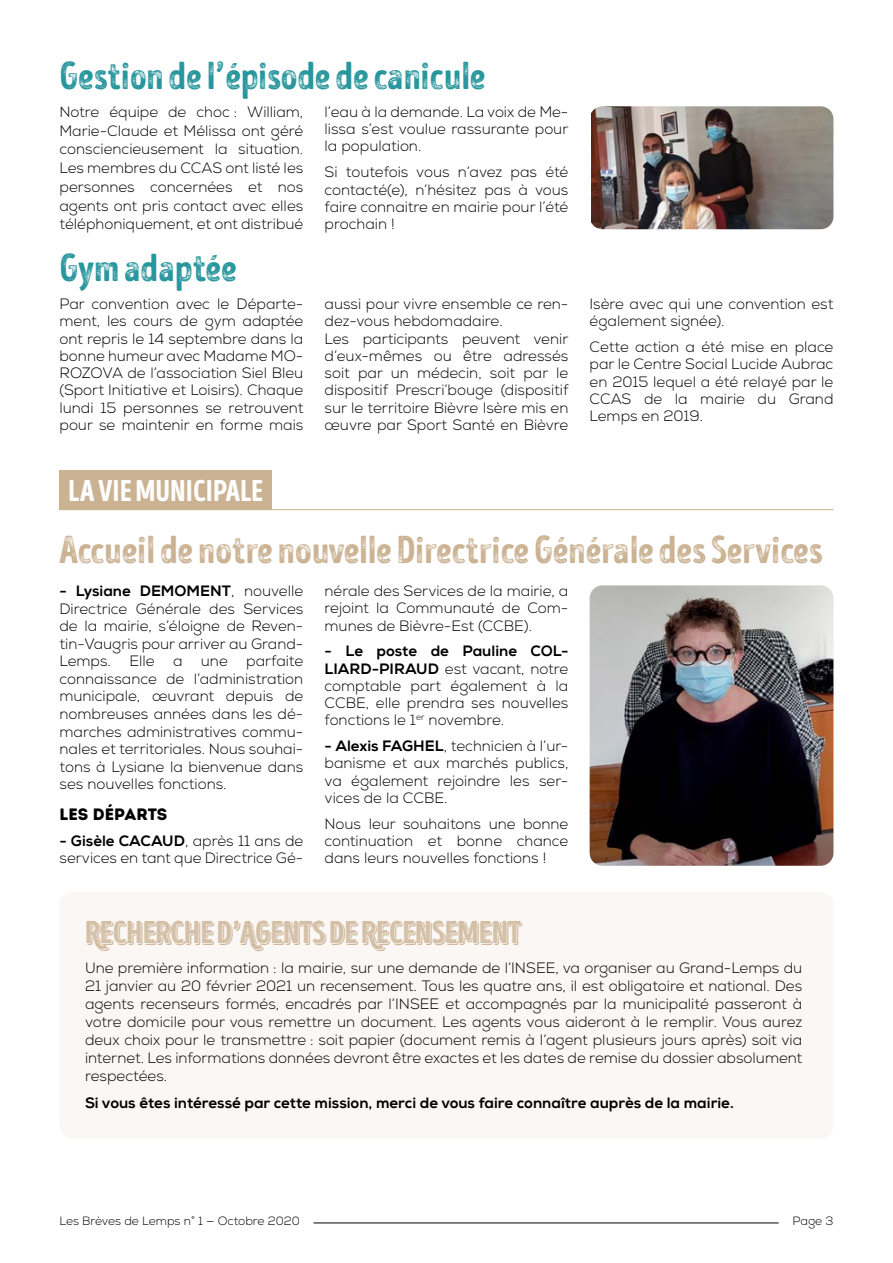
<style>
.page{position:relative;width:893px;height:1263px;background:#fff}
.page>*{position:absolute;margin:0;border:0;box-sizing:border-box;transform-origin:0 0}
.t1{font:39px "Intro Head H G Base";letter-spacing:-.01em;color:#cbb293}
.t2{font:39px "Intro Head H G Base";color:#28969d}
.t3{font:31.5px "Intro Head HUC H1 Base Shade";color:#cbb293}
.t4{font:30px "Intro Head H Base";color:#fff}
.t5{font:16.5px "Intro Rust Base";color:#000}
.t6{font:300 15px/17.2px "Nexa";color:#000;text-align:justify}
.t7{font:800 15px "Nexa";color:#000}
.t8{font:300 12px "Nexa";color:#000}
.s1{font-weight:800}
</style>
<div class="page">
<hr style="left:314px;top:1223px;width:465px;height:1px;background:#000">
<div style="left:60px;top:892px;width:773px;height:246px;background:#faf7f5;border-radius:13px"></div>
<img style="left:591px;top:106px;width:242px;height:123px">
<div style="left:60px;top:470px;width:212px;height:39px;background:#cbb293"></div>
<hr style="left:60px;top:509px;width:773px;height:1px;background:#cbb293">
<img style="left:590px;top:585px;width:243px;height:281px">
<h1 class="t2" style="left:60px;top:52px;width:428px">Gestion de l’épisode de canicule</h1>
<p class="t6" style="left:60px;top:103px;width:245px;line-height:18.8px">Notre équipe de choc : William, Marie-Claude et Mélissa ont géré consciencieusement la situation.<br>Les membres du CCAS ont listé les personnes concernées et nos agents ont pris contact avec elles téléphoniquement, et ont distribué</p>
<p class="t6" style="left:325px;top:103px;width:245px">l’eau à la demande. La voix de Me&shy;lissa s’est voulue rassurante pour la population.</p>
<p class="t6" style="left:325px;top:164px;width:245px">Si toutefois vous n’avez pas été contacté(e), n’hésitez pas à vous faire connaitre en mairie pour l’été prochain !</p>
<h1 class="t2" style="left:60px;top:244px;width:179px">Gym adaptée</h1>
<p class="t6" style="left:60px;top:296px;width:245px">Par convention avec le Départe&shy;ment, les cours de gym adaptée ont repris le 14 septembre dans la bonne humeur avec Madame MO-ROZOVA de l’association Siel Bleu (Sport Initiative et Loisirs). Chaque lundi 15 personnes se retrouvent pour se maintenir en forme mais</p>
<p class="t6" style="left:325px;top:296px;width:245px;text-align:left">aussi pour vivre ensemble ce ren&shy;dez-vous hebdomadaire.<br>Les participants peuvent venir d’eux-mêmes ou être adressés soit par un médecin, soit par le dispositif Prescri’bouge (dispositif sur le territoire Bièvre Isère mis en œuvre par Sport Santé en Bièvre</p>
<p class="t6" style="left:590px;top:296px;width:245px">Isère avec qui une convention est également signée).</p>
<p class="t6" style="left:590px;top:339px;width:245px">Cette action a été mise en place par le Centre Social Lucide Aubrac en 2015 lequel a été relayé par le CCAS de la mairie du Grand Lemps en 2019.</p>
<h3 class="t4" style="left:68px;top:472px;width:197px">LA VIE MUNICIPALE</h3>
<h1 class="t1" style="left:60px;top:526px;width:765px">Accueil de notre nouvelle Directrice Générale des Services</h1>
<p class="t6" style="left:60px;top:582px;width:245px"><span class="s1">- Lysiane DEMOMENT</span>, nouvelle Directrice Générale des Services de la mairie, s’éloigne de Reven&shy;tin-Vaugris pour arriver au Grand-Lemps. Elle a une parfaite connaissance de l’administration municipale, œuvrant depuis de nombreuses années dans les dé&shy;marches administratives commu&shy;nales et territoriales. Nous souhai&shy;tons à Lysiane la bienvenue dans ses nouvelles fonctions.</p>
<p class="t5" style="left:60px;top:803px;width:109px">LES DÉPARTS</p>
<p class="t6" style="left:60px;top:832px;width:245px"><span class="s1">- Gisèle CACAUD</span>, après 11 ans de services en tant que Directrice Gé-</p>
<p class="t6" style="left:325px;top:583px;width:245px">nérale des Services de la mairie, a rejoint la Communauté de Com&shy;munes de Bièvre-Est (CCBE).</p>
<p class="t6" style="left:325px;top:643px;width:245px"><span class="s1">- Le poste de Pauline COL-LIARD-PIRAUD</span> est vacant, notre comptable part également à la CCBE, elle prendra ses nouvelles fonctions le 1<sup>er</sup> novembre.</p>
<p class="t6" style="left:325px;top:738px;width:245px"><span class="s1">- Alexis FAGHEL</span>, technicien à l’ur&shy;banisme et aux marchés publics, va également rejoindre les ser&shy;vices de la CCBE.</p>
<p class="t6" style="left:325px;top:815px;width:245px">Nous leur souhaitons une bonne continuation et bonne chance dans leurs nouvelles fonctions !</p>
<h2 class="t3" style="left:85px;top:913px;width:437px">Recherche d’Agents de Recensement</h2>
<p class="t6" style="left:85px;top:959px;width:719px;line-height:18px">Une première information : la mairie, sur une demande de l’INSEE, va organiser au Grand-Lemps du 21 janvier au 20 février 2021 un recensement. Tous les quatre ans, il est obligatoire et national. Des agents recenseurs formés, encadrés par l’INSEE et accompagnés par la municipalité passeront à votre domicile pour vous remettre un document. Les agents vous aideront à le remplir. Vous aurez deux choix pour le transmettre : soit papier (document remis à l’agent plusieurs jours après) soit via internet. Les informations données devront être exactes et les dates de remise du dossier absolument respectées.</p>
<p class="t7" style="left:85px;top:1093px;width:650px">Si vous êtes intéressé par cette mission, merci de vous faire connaître auprès de la mairie.</p>
<p class="t8" style="left:60px;top:1214px;width:242px">Les Brèves de Lemps n° 1 — Octobre 2020</p>
<p class="t8" style="left:792px;top:1214px;width:42px">Page 3</p>
</div>
